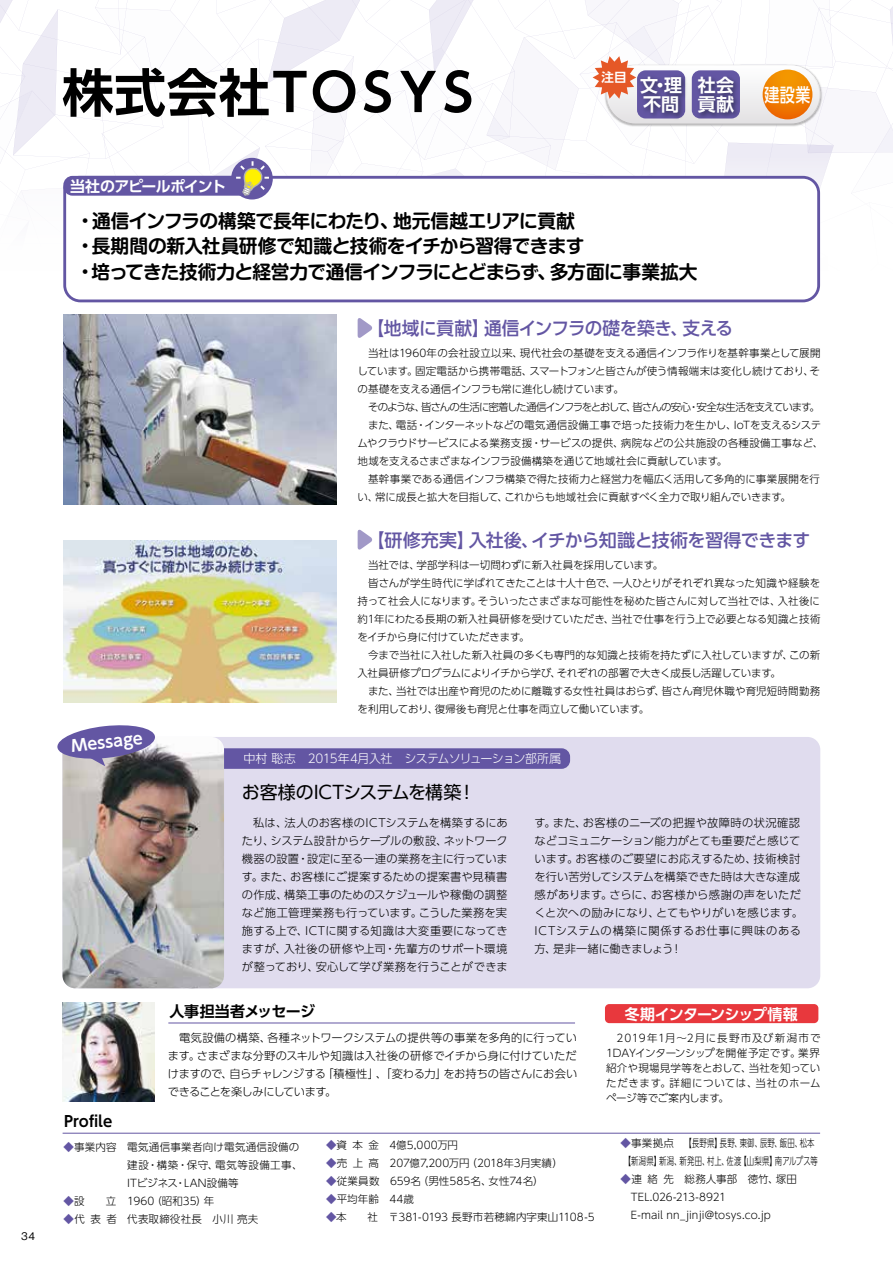
<style>
.page{position:relative;width:893px;height:1263px;background:#fff}
.page>*{position:absolute;margin:0;border:0;box-sizing:border-box;transform-origin:0 0}
.t1{font:700 51.75px "UD Shin Go Pro De";letter-spacing:-.135em;color:#000}
.t2{font:700 18.75px/25.5px "Shin M Go De";letter-spacing:-.035em;color:#000}
.t3{font:500 18.75px "UD Shin Go Pro";color:#fff;scale:.8 1}
.t4{font:500 18px "UD Shin Go Pro";letter-spacing:-.02em;color:#6356a3}
.t5{font:18px "UD Shin Go Pro";letter-spacing:-.015em;color:#000}
.t6{font:700 18px/18.8px "UD Shin Go Pro De";color:#fff}
.t7{font:700 15.9px "UD Shin Go Pro De";color:#fff}
.t8{font:700 15px "UD Shin Go Pro De";letter-spacing:-.055em;color:#fff}
.t9{font:700 15px "UD Shin Go Pro De";letter-spacing:-.03em;color:#000}
.t10{font:700 15px "UD Shin Go Pro De";letter-spacing:-.01em;color:#000}
.t11{font:700 12.6px "UD Shin Go Pro De";color:#fff}
.t12{font:300 12px "UD Shin Go Pro";letter-spacing:-.05em;color:#fff}
.t13{font:300 11.25px/18px "UD Shin Go Pro";letter-spacing:.005em;color:#000;text-align:justify}
.t14{font:300 10.5px/18px "UD Shin Go Pro";letter-spacing:-.005em;color:#000;text-align:justify}
.t15{font:300 10.5px/18px "UD Shin Go Pro";letter-spacing:.025em;color:#000;text-align:center}
.t16{font:300 10.5px/18px "UD Shin Go Pro";letter-spacing:.03em;color:#000}
.t17{font:300 10.5px "UD Shin Go Pro";letter-spacing:-.1em;color:#000}
.t18{font:300 10.5px "UD Shin Go Pro";letter-spacing:-.03em;color:#000}
.t19{font:300 10.5px "UD Shin Go Pro";letter-spacing:-.025em;color:#000}
.t20{font:300 10.5px "UD Shin Go Pro";letter-spacing:.02em;color:#000}
.t21{font:500 10.5px "Gothic BBB Pr 6";color:#000}
.s1{font-family:"UD Shin Go Pro";font-weight:500;font-size:19.5px}
.s2{color:#6356a3}
</style>
<div class="page">
<svg style="left:0;top:0;width:893px;height:271px"></svg>
<svg style="left:63px;top:176px;width:757px;height:126px"></svg>
<div style="left:605px;top:1004px;width:213px;height:19px;background:#e8383d;border-radius:4px"></div>
<div style="left:62px;top:737px;width:758px;height:251px;background:#e0dcee;border-radius:13px"></div>
<img style="left:64px;top:315px;width:272px;height:189px">
<hr style="left:63px;top:1133px;width:757px;height:1px;background:#6356a3">
<hr style="left:168px;top:1023px;width:407px;height:1px;background:#6356a3">
<div style="left:195px;top:748px;width:375px;height:21px;background:#6356a3;border-radius:9px"></div>
<img style="left:62px;top:1002px;width:92px;height:99px">
<img style="left:603px;top:64px;width:220px;height:64px">
<img style="left:636px;top:124px;width:55px;height:2px">
<img style="left:693px;top:124px;width:50px;height:2px">
<svg style="left:593px;top:56px;width:227px;height:68px"></svg>
<svg style="left:358px;top:318px;width:14px;height:20px"></svg>
<img style="left:64px;top:540px;width:272px;height:162px">
<svg style="left:358px;top:530px;width:14px;height:20px"></svg>
<div style="left:231px;top:158px;width:42px;height:41px;background:#6356a3;border-radius:50%"></div>
<div style="left:63px;top:176px;width:195px;height:20px;background:#6356a3;border-radius:9px"></div>
<svg style="left:236px;top:161px;width:33px;height:35px"></svg>
<img style="left:62px;top:737px;width:162px;height:251px">
<svg style="left:57px;top:725px;width:99px;height:41px;background:#8178a8"></svg>
<p class="t21" style="left:21px;top:1228px;width:15px">34</p>
<h1 class="t1" style="left:62px;top:50px;width:424px">株式会社ＴＯＳＹＳ</h1>
<h3 class="t6" style="left:640px;top:75px;width:43px">文・理不問</h3>
<h3 class="t6" style="left:698px;top:75px;width:38px">社会貢献</h3>
<p class="t11" style="left:601px;top:67px;width:27px">注目</p>
<h3 class="t8" style="left:70px;top:174px;width:157px">当社のアピールポイント</h3>
<h2 class="t2" style="left:76px;top:206px;width:624px"><span class="s1">・</span>通信インフラの構築で長年にわたり、地元信越エリアに貢献<br><span class="s1">・</span>長期間の新入社員研修で知識と技術をイチから習得できます<br><span class="s1">・</span>培ってきた技術力と経営力で通信インフラにとどまらず、多方面に事業拡大</h2>
<h3 class="t4" style="left:367px;top:314px;width:368px">【地域に貢献】通信インフラの礎を築き、支える</h3>
<h2 class="t3" style="left:765px;top:80px;width:59px">建設業</h2>
<p class="t14" style="left:357px;top:344px;width:465px;text-indent:10px">当社は1960年の会社設立以来、現代社会の基礎を支える通信インフラ作りを基幹事業として展開しています。固定電話から携帯電話、スマートフォンと皆さんが使う情報端末は変化し続けており、その基礎を支える通信インフラも常に進化し続けています。</p>
<p class="t17" style="left:368px;top:399px;width:453px">そのような、皆さんの生活に密着した通信インフラをとおして、皆さんの安心・安全な生活を支えています。</p>
<p class="t14" style="left:368px;top:416px;width:455px">また、電話・インターネットなどの電気通信設備工事で培った技術力を生かし、IoTを支えるシステ</p>
<p class="t14" style="left:357px;top:434px;width:467px">ムやクラウドサービスによる業務支援・サービスの提供、病院などの公共施設の各種設備工事など、</p>
<p class="t14" style="left:357px;top:452px;width:371px">地域を支えるさまざまなインフラ設備構築を通じて地域社会に貢献しています。</p>
<p class="t14" style="left:368px;top:470px;width:454px">基幹事業である通信インフラ構築で得た技術力と経営力を幅広く活用して多角的に事業展開を行</p>
<p class="t14" style="left:357px;top:488px;width:435px">い、常に成長と拡大を目指して、これからも地域社会に貢献すべく全力で取り組んでいきます。</p>
<h3 class="t4" style="left:367px;top:525px;width:445px">【研修充実】入社後、イチから知識と技術を習得できます</h3>
<h3 class="t7" style="left:70px;top:732px;width:73px;rotate:-6deg">Message</h3>
<h3 class="t10" style="left:64px;top:1109px;width:50px">Profile</h3>
<p class="t14" style="left:368px;top:556px;width:297px">当社では、学部学科は一切問わずに新入社員を採用しています。</p>
<p class="t14" style="left:368px;top:574px;width:454px">皆さんが学生時代に学ばれてきたことは十人十色で、一人ひとりがそれぞれ異なった知識や経験を</p>
<p class="t14" style="left:357px;top:592px;width:464px">持って社会人になります。そういったさまざまな可能性を秘めた皆さんに対して当社では、入社後に</p>
<p class="t14" style="left:357px;top:610px;width:464px">約1年にわたる長期の新入社員研修を受けていただき、当社で仕事を行う上で必要となる知識と技術</p>
<p class="t19" style="left:357px;top:629px;width:174px">をイチから身に付けていただきます。</p>
<p class="t14" style="left:368px;top:646px;width:454px">今まで当社に入社した新入社員の多くも専門的な知識と技術を持たずに入社していますが、この新</p>
<p class="t18" style="left:357px;top:665px;width:425px">入社員研修プログラムによりイチから学び、それぞれの部署で大きく成長し活躍しています。</p>
<p class="t14" style="left:368px;top:682px;width:454px">また、当社では出産や育児のために離職する女性社員はおらず、皆さん育児休職や育児短時間勤務</p>
<p class="t14" style="left:357px;top:700px;width:293px">を利用しており、復帰後も育児と仕事を両立して働いています。</p>
<p class="t12" style="left:244px;top:749px;width:319px">中村 聡志　2015年4月入社　システムソリューション部所属</p>
<h3 class="t5" style="left:242px;top:778px;width:235px">お客様のICTシステムを構築！</h3>
<p class="t13" style="left:242px;top:813px;width:267px;text-indent:11px">私は、法人のお客様のICTシステムを構築するにあたり、システム設計からケーブルの敷設、ネットワーク機器の設置・設定に至る一連の業務を主に行っています。また、お客様にご提案するための提案書や見積書の作成、構築工事のためのスケジュールや稼働の調整など施工管理業務も行っています。こうした業務を実施する上で、ICTに関する知識は大変重要になってきますが、入社後の研修や上司・先輩方のサポート環境が整っており、安心して学び業務を行うことができま</p>
<p class="t13" style="left:534px;top:813px;width:270px;text-align:left">す。また、お客様のニーズの把握や故障時の状況確認などコミュニケーション能力がとても重要だと感じています。お客様のご要望にお応えするため、技術検討を行い苦労してシステムを構築できた時は大きな達成感があります。さらに、お客様から感謝の声をいただくと次への励みになり、とてもやりがいを感じます。<br>ICTシステムの構築に関係するお仕事に興味のある方、是非一緒に働きましょう！</p>
<h3 class="t9" style="left:169px;top:999px;width:147px">人事担当者メッセージ</h3>
<h3 class="t8" style="left:625px;top:1002px;width:174px">冬期インターンシップ情報</h3>
<p class="t13" style="left:168px;top:1028px;width:411px;text-indent:11px">電気設備の構築、各種ネットワークシステムの提供等の事業を多角的に行っています。さまざまな分野のスキルや知識は入社後の研修でイチから身に付けていただけますので、自らチャレンジする「積極性」、「変わる力」をお持ちの皆さんにお会いできることを楽しみにしています。</p>
<p class="t14" style="left:606px;top:1030px;width:216px;line-height:15px;text-indent:10px">2019年1月～2月に長野市及び新潟市で1DAYインターンシップを開催予定です。業界紹介や現場見学等をとおして、当社を知っていただきます。詳細については、当社のホームページ等でご案内します。</p>
<p class="t16" style="left:127px;top:1137px;width:177px;text-indent:-64px"><span class="s2">◆</span>事業内容 電気通信事業者向け電気通信設備の建設・構築・保守、電気等設備工事、<br>ITビジネス・LAN設備等</p>
<p class="t14" style="left:63px;top:1191px;width:152px"><span class="s2">◆</span>設　　立 1960（昭和35）年</p>
<p class="t15" style="left:63px;top:1209px;width:196px"><span class="s2">◆</span>代表者 代表取締役社長　小川 亮夫</p>
<p class="t20" style="left:326px;top:1136px;width:134px"><span class="s2">◆</span>資本金　4億5,000万円</p>
<p class="t14" style="left:326px;top:1153px;width:238px"><span class="s2">◆</span>売上高　207億7,200万円（2018年3月実績）</p>
<p class="t14" style="left:326px;top:1171px;width:219px"><span class="s2">◆</span>従業員数　659名（男性585名、女性74名）</p>
<p class="t14" style="left:326px;top:1189px;width:89px"><span class="s2">◆</span>平均年齢　44歳</p>
<p class="t14" style="left:326px;top:1207px;width:270px"><span class="s2">◆</span>本　　社　〒381-0193 長野市若穂綿内字東山1108-5</p>
<p class="t15" style="left:620px;top:1134px;width:199px"><span class="s2">◆</span>事業拠点　【長野県】長野、東御、辰野、飯田、松本【新潟県】新潟、新発田、村上、佐渡【山梨県】南アルプス等</p>
<p class="t14" style="left:620px;top:1170px;width:178px;text-align:left"><span class="s2">◆</span>連絡先　総務人事部　徳竹、塚田　TEL.026-213-8921<br>　E-mail nn_jinji@tosys.co.jp</p>
</div>
